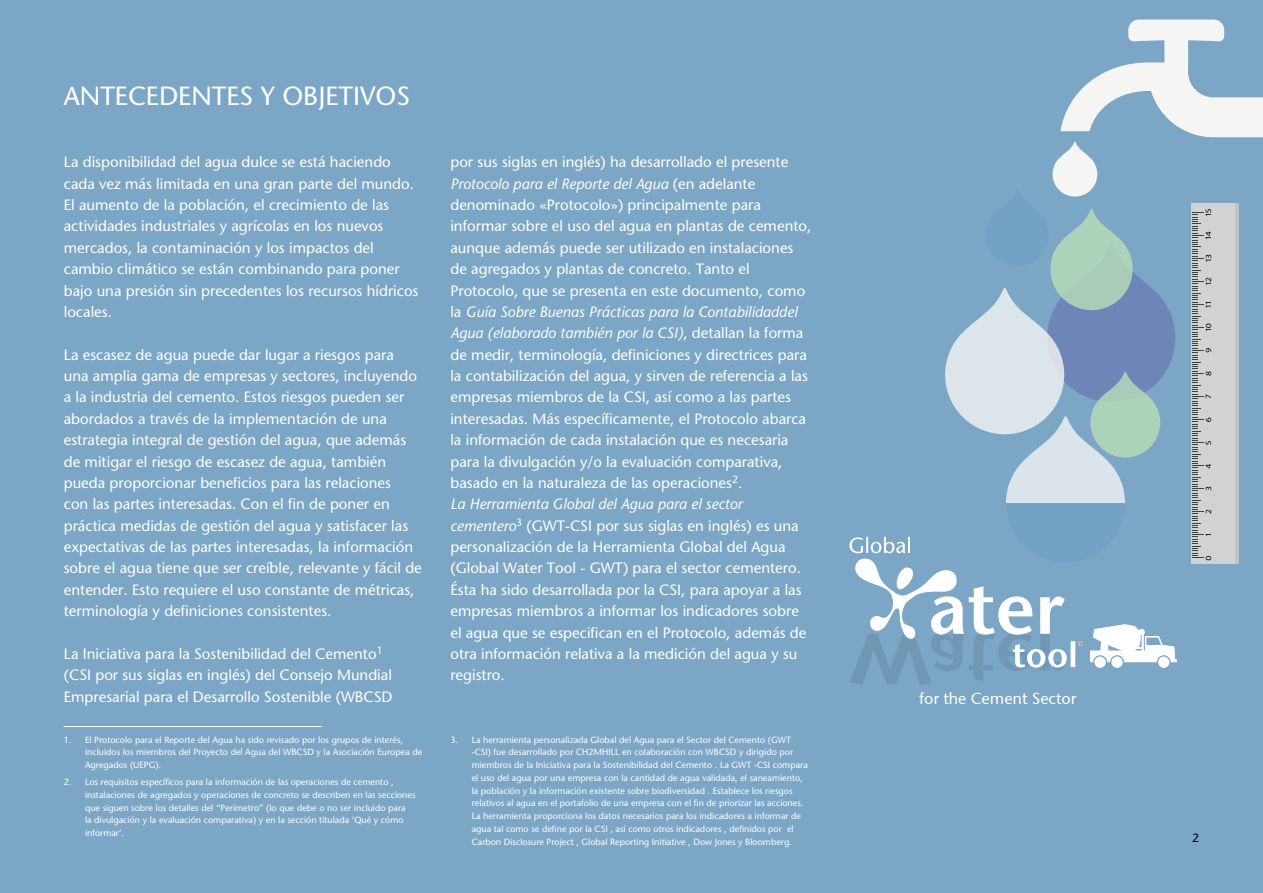
<style>
.page{position:relative;width:1263px;height:893px;background:#7ca6c6}
.page>*{position:absolute;margin:0;border:0;box-sizing:border-box;transform-origin:0 0}
.t1{font:500 26.25px "Stone Sans Std";color:#fff}
.t2{font:16.05px "Stone Sans ITCTT Medium";color:#fff}
.t3{font:500 15px/21.3px "Stone Sans Std";color:#fff}
.t4{font:500 12px "Stone Sans Std";color:#000}
.t5{font:500 9px/12.8px "Stone Sans Std";color:#fff}
.s1{font-style:italic}
</style>
<div class="page">
<svg style="left:849px;top:20px;width:414px;height:665px"></svg>
<hr style="left:64px;top:726px;width:258px;height:1px;background:#fff">
<h1 class="t1" style="left:64px;top:80px;width:348px">ANTECEDENTES Y OBJETIVOS</h1>
<p class="t3" style="left:64px;top:151px;width:356px">La disponibilidad del agua dulce se está haciendo cada vez más limitada en una gran parte del mundo.<br>El aumento de la población, el crecimiento de las actividades industriales y agrícolas en los nuevos mercados, la contaminación y los impactos del cambio climático se están combinando para poner bajo una presión sin precedentes los recursos hídricos locales.</p>
<p class="t3" style="left:64px;top:344px;width:360px">La escasez de agua puede dar lugar a riesgos para una amplia gama de empresas y sectores, incluyendo a la industria del cemento. Estos riesgos pueden ser abordados a través de la implementación de una estrategia integral de gestión del agua, que además de mitigar el riesgo de escasez de agua, también pueda proporcionar beneficios para las relaciones<br>con las partes interesadas. Con el fin de poner en práctica medidas de gestión del agua y satisfacer las expectativas de las partes interesadas, la información sobre el agua tiene que ser creíble, relevante y fácil de entender. Esto requiere el uso constante de métricas, terminología y definiciones consistentes.</p>
<p class="t3" style="left:64px;top:643px;width:330px">La Iniciativa para la Sostenibilidad del Cemento<sup>1 </sup>(CSI por sus siglas en inglés) del Consejo Mundial<br>Empresarial para el Desarrollo Sostenible (WBCSD</p>
<p class="t5" style="left:85px;top:733px;width:339px;text-indent:-21px">1. El Protocolo para el Reporte del Agua ha sido revisado por los grupos de interés, incluidos los miembros del Proyecto del Agua del WBCSD y la Asociación Europea de<br>Agregados (UEPG).</p>
<p class="t5" style="left:85px;top:776px;width:332px;text-indent:-21px">2. Los requisitos específicos para la información de las operaciones de cemento , instalaciones de agregados y operaciones de concreto se describen en las secciones que siguen sobre los detalles del “Perímetro” (lo que debe o no ser incluido para<br>la divulgación y la evaluación comparativa) y en la sección titulada ‘Qué y cómo informar’.</p>
<p class="t3" style="left:450px;top:151px;width:363px">por sus siglas en inglés) ha desarrollado el presente <span class="s1">Protocolo para el Reporte del Agua</span> (en adelante denominado «Protocolo») principalmente para informar sobre el uso del agua en plantas de cemento, aunque además puede ser utilizado en instalaciones de agregados y plantas de concreto. Tanto el Protocolo, que se presenta en este documento, como la <span class="s1">Guía Sobre Buenas Prácticas para la Contabilidaddel Agua (elaborado también por la CSI)</span>, detallan la forma de medir, terminología, definiciones y directrices para la contabilización del agua, y sirven de referencia a las empresas miembros de la CSI, así como a las partes interesadas. Más específicamente, el Protocolo abarca la información de cada instalación que es necesaria para la divulgación y/o la evaluación comparativa, basado en la naturaleza de las operaciones<sup>2</sup>.<br><span class="s1">La Herramienta Global del Agua para el sector cementero</span><sup>3</sup> (GWT-CSI por sus siglas en inglés) es una personalización de la Herramienta Global del Agua (Global Water Tool - GWT) para el sector cementero.<br>Ésta ha sido desarrollada por la CSI, para apoyar a las empresas miembros a informar los indicadores sobre el agua que se especifican en el Protocolo, además de otra información relativa a la medición del agua y su registro.</p>
<p class="t5" style="left:472px;top:733px;width:338px;text-indent:-21px">3. La herramienta personalizada Global del Agua para el Sector del Cemento (GWT -CSI) fue desarrollado por CH2MHILL en colaboración con WBCSD y dirigido por miembros de la Iniciativa para la Sostenibilidad del Cemento . La GWT -CSI compara el uso del agua por una empresa con la cantidad de agua validada, el saneamiento, la población y la información existente sobre biodiversidad . Establece los riesgos relativos al agua en el portafolio de una empresa con el fin de priorizar las acciones.<br>La herramienta proporciona los datos necesarios para los indicadores a informar de agua tal como se define por la CSI , así como otros indicadores , definidos por el Carbon Disclosure Project , Global Reporting Initiative , Dow Jones y Bloomberg.</p>
<p class="t2" style="left:919px;top:688px;width:159px">for the Cement Sector</p>
<p class="t4" style="left:1192px;top:831px;width:8px">2</p>
</div>
